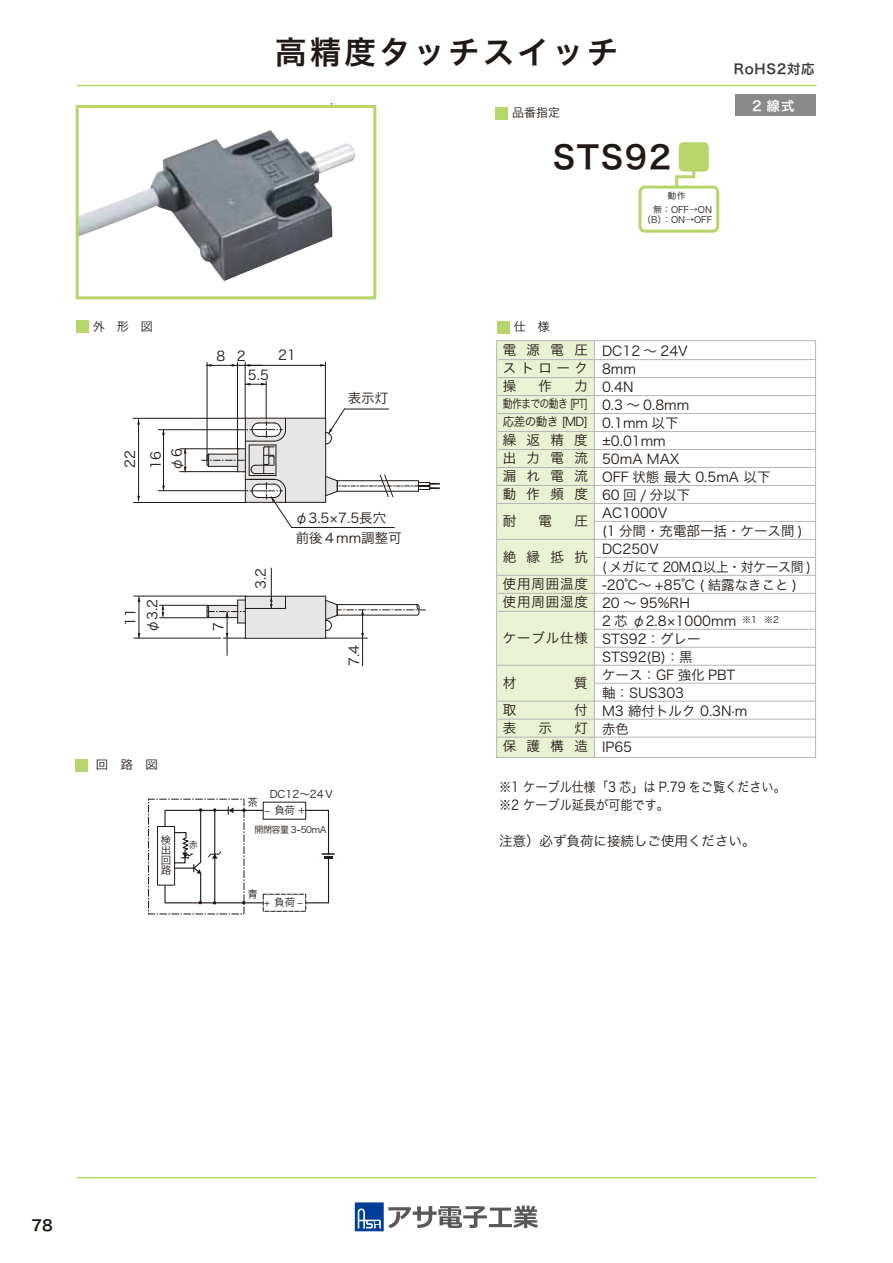
<style>
.page{position:relative;width:893px;height:1263px;background:#fff}
.page>*{position:absolute;margin:0;border:0;box-sizing:border-box;transform-origin:0 0}
.t1{font:31.5px "Hira Kaku Pro W6";letter-spacing:.1em;color:#221815}
.t2{font:15px "Hira Kaku Pro W6";color:#221815}
.t3{font:13.5px/18px "Hira Kaku Pro W3";color:#221815}
.t4{font:13.5px/18px "Hira Kaku Pro W3";color:#221815;scale:.9 1}
.t5{font:13.5px/18px "Hira Kaku Pro W3";letter-spacing:.06em;color:#221815}
.t6{font:13.5px "Hira Kaku Pro W6";letter-spacing:.05em;color:#3e3a39}
.t7{font:13.5px "Hira Kaku Pro W6";color:#fff}
.t8{font:12px/18px "Hira Kaku Pro W3";letter-spacing:-.075em;color:#221815;scale:.83 1}
.t9{font:12px "Hira Kaku Pro W3";letter-spacing:-.05em;color:#221815}
.t10{font:12px "Hira Kaku Pro W3";letter-spacing:-.05em;color:#221815;scale:1.04 1}
.t11{font:10.5px/9.9px "Hira Kaku Pro W3";color:#221815;text-align:justify}
.t12{font:9px/10.5px "Hira Kaku Pro W3";color:#221815;text-align:right}
.t13{font:9px "Hira Kaku Pro W3";letter-spacing:-.05em;color:#221815}
</style>
<div class="page">
<div style="left:77px;top:320px;width:12px;height:13px;background:#b6d56a"></div>
<div style="left:75px;top:759px;width:13px;height:12px;background:#b6d56a"></div>
<div style="left:497px;top:321px;width:13px;height:12px;background:#b6d56a"></div>
<div style="left:496px;top:107px;width:12px;height:13px;background:#b6d56a"></div>
<svg style="left:674px;top:167px;width:23px;height:19px"></svg>
<div style="left:638px;top:186px;width:81px;height:47px;border:3px solid #b6d56a;border-radius:5px"></div>
<div style="left:679px;top:142px;width:30px;height:30px;background:#b6d56a;border-radius:5px"></div>
<div style="left:497px;top:341px;width:97px;height:417px;background:#e9f2d2"></div>
<hr style="left:77px;top:85px;width:740px;height:1px;background:#b6d56a">
<hr style="left:77px;top:1177px;width:740px;height:1px;background:#b6d56a">
<hr style="left:498px;top:359px;width:318px;height:1px;background:#b5b6b6">
<hr style="left:497px;top:377px;width:319px;height:1px;background:#b5b6b6">
<hr style="left:498px;top:395px;width:318px;height:1px;background:#b5b6b6">
<hr style="left:498px;top:413px;width:318px;height:1px;background:#b5b6b6">
<hr style="left:498px;top:431px;width:318px;height:1px;background:#b5b6b6">
<hr style="left:498px;top:449px;width:318px;height:1px;background:#b5b6b6">
<hr style="left:497px;top:467px;width:319px;height:1px;background:#b5b6b6">
<hr style="left:497px;top:485px;width:319px;height:1px;background:#b5b6b6">
<hr style="left:497px;top:503px;width:319px;height:1px;background:#b5b6b6">
<hr style="left:594px;top:557px;width:222px;height:1px;background:#b5b6b6">
<hr style="left:497px;top:575px;width:319px;height:1px;background:#b5b6b6">
<hr style="left:498px;top:593px;width:318px;height:1px;background:#b5b6b6">
<hr style="left:498px;top:611px;width:318px;height:1px;background:#b5b6b6">
<hr style="left:594px;top:629px;width:222px;height:1px;background:#b5b6b6">
<hr style="left:594px;top:647px;width:222px;height:1px;background:#b5b6b6">
<hr style="left:497px;top:665px;width:319px;height:1px;background:#b5b6b6">
<hr style="left:594px;top:683px;width:222px;height:1px;background:#b5b6b6">
<hr style="left:497px;top:701px;width:319px;height:1px;background:#b5b6b6">
<hr style="left:498px;top:719px;width:318px;height:1px;background:#b5b6b6">
<hr style="left:497px;top:737px;width:319px;height:1px;background:#b5b6b6">
<hr style="left:594px;top:521px;width:222px;height:1px;background:#b5b6b6">
<hr style="left:497px;top:539px;width:319px;height:1px;background:#b5b6b6">
<div style="left:496px;top:340px;width:320px;height:418px;border:1px solid #b5b6b6"></div>
<hr style="left:594px;top:341px;width:1px;height:417px;background:#b5b6b6">
<div style="left:735px;top:95px;width:81px;height:21px;background:#898989"></div>
<svg style="left:355px;top:1202px;width:183px;height:29px"></svg>
<img style="left:80px;top:130px;width:276px;height:151px">
<hr style="left:206px;top:365px;width:31px;height:1px;background:#221815">
<hr style="left:237px;top:362px;width:1px;height:87px;background:#221815">
<hr style="left:207px;top:362px;width:1px;height:97px;background:#221815">
<hr style="left:245px;top:362px;width:1px;height:56px;background:#221815">
<svg style="left:232px;top:364px;width:30px;height:3px"></svg>
<hr style="left:245px;top:365px;width:80px;height:1px;background:#221815">
<hr style="left:325px;top:362px;width:1px;height:56px;background:#221815">
<hr style="left:266px;top:381px;width:1px;height:38px;background:#221815">
<svg style="left:245px;top:383px;width:21px;height:3px"></svg>
<hr style="left:180px;top:448px;width:59px;height:1px;background:#221815">
<hr style="left:180px;top:471px;width:58px;height:1px;background:#221815">
<svg style="left:184px;top:448px;width:3px;height:24px"></svg>
<hr style="left:163px;top:430px;width:1px;height:61px;background:#221815">
<hr style="left:158px;top:429px;width:90px;height:1px;background:#221815">
<hr style="left:158px;top:490px;width:90px;height:1px;background:#221815">
<hr style="left:139px;top:597px;width:1px;height:41px;background:#221815">
<hr style="left:134px;top:596px;width:112px;height:1px;background:#221815">
<hr style="left:134px;top:638px;width:86px;height:1px;background:#221815">
<hr style="left:159px;top:605px;width:49px;height:1px;background:#221815">
<hr style="left:160px;top:617px;width:48px;height:1px;background:#221815">
<svg style="left:162px;top:605px;width:2px;height:11px"></svg>
<hr style="left:138px;top:419px;width:1px;height:82px;background:#221815">
<hr style="left:133px;top:418px;width:113px;height:1px;background:#221815">
<hr style="left:133px;top:502px;width:113px;height:1px;background:#221815">
<div style="left:76px;top:105px;width:300px;height:194px;border:3px solid #b6d56a"></div>
<svg style="left:148px;top:798px;width:187px;height:117px"></svg>
<svg style="left:206px;top:568px;width:220px;height:98px"></svg>
<svg style="left:201px;top:408px;width:239px;height:120px"></svg>
<h1 class="t1" style="left:275px;top:24px;width:345px">高精度タッチスイッチ</h1>
<p class="t9" style="left:512px;top:102px;width:49px">品番指定</p>
<h1 class="t1" style="left:553px;top:129px;width:120px">STS92</h1>
<p class="t12" style="left:642px;top:203px;width:72px">無：OFF→ON（B）：ON→OFF</p>
<p class="t12" style="left:667px;top:189px;width:20px">動作</p>
<p class="t6" style="left:734px;top:57px;width:82px">RoHS2対応</p>
<p class="t7" style="left:752px;top:94px;width:44px">2 線式</p>
<p class="t9" style="left:93px;top:315px;width:61px">外　形　図</p>
<p class="t3" style="left:120px;top:468px;width:19px;rotate:-90deg">22</p>
<p class="t3" style="left:144px;top:471px;width:24px;line-height:21px;rotate:-90deg">16 φ6</p>
<p class="t3" style="left:120px;top:626px;width:19px;rotate:-90deg">11</p>
<p class="t3" style="left:142px;top:633px;width:36px;rotate:-90deg">φ3.2</p>
<p class="t3" style="left:214px;top:346px;width:35px">８２</p>
<p class="t3" style="left:278px;top:345px;width:19px">21</p>
<p class="t3" style="left:248px;top:365px;width:22px">5.5</p>
<p class="t3" style="left:348px;top:388px;width:42px">表示灯</p>
<p class="t3" style="left:295px;top:508px;width:93px">φ3.5×7.5長穴</p>
<p class="t3" style="left:209px;top:631px;width:10px;rotate:-90deg">7</p>
<p class="t3" style="left:251px;top:589px;width:22px;rotate:-90deg">3.2</p>
<p class="t3" style="left:296px;top:528px;width:108px">前後４mm調整可</p>
<p class="t3" style="left:344px;top:666px;width:23px;rotate:-90deg">7.4</p>
<p class="t10" style="left:96px;top:754px;width:61px">回　路　図</p>
<p class="t11" style="left:161px;top:834px;width:12px">検出回路</p>
<p class="t12" style="left:189px;top:839px;width:10px">赤</p>
<p class="t11" style="left:270px;top:788px;width:66px">DC12～24Ｖ</p>
<p class="t12" style="left:264px;top:804px;width:43px">- 　　＋</p>
<p class="t11" style="left:248px;top:796px;width:12px">茶</p>
<p class="t11" style="left:274px;top:804px;width:22px">負荷</p>
<p class="t13" style="left:254px;top:822px;width:73px">開閉容量 3~50mA</p>
<p class="t11" style="left:248px;top:888px;width:12px">青</p>
<p class="t11" style="left:274px;top:896px;width:22px">負荷</p>
<p class="t12" style="left:264px;top:897px;width:7px">+</p>
<p class="t12" style="left:297px;top:897px;width:7px">-</p>
<p class="t9" style="left:514px;top:316px;width:37px">仕　様</p>
<p class="t3" style="left:503px;top:340px;width:87px;text-align:justify">電源電圧ストローク操</p>
<p class="t3" style="left:539px;top:376px;width:15px">作</p>
<p class="t3" style="left:574px;top:376px;width:15px">力</p>
<p class="t8" style="left:503px;top:393px;width:104px">動作までの動き [PT]応差の動き [MD]</p>
<p class="t3" style="left:503px;top:430px;width:87px;text-align:justify">繰返精度出力電流漏れ電流動作頻度</p>
<p class="t3" style="left:503px;top:511px;width:15px">耐</p>
<p class="t3" style="left:539px;top:511px;width:15px">電</p>
<p class="t3" style="left:574px;top:511px;width:15px">圧</p>
<p class="t3" style="left:503px;top:547px;width:87px">絶縁抵抗</p>
<p class="t5" style="left:503px;top:574px;width:87px">使用周囲温度使用周囲湿度</p>
<p class="t3" style="left:503px;top:628px;width:87px">ケーブル仕様</p>
<p class="t3" style="left:503px;top:673px;width:15px">材</p>
<p class="t3" style="left:574px;top:673px;width:15px">質</p>
<p class="t3" style="left:503px;top:700px;width:15px">取</p>
<p class="t3" style="left:574px;top:700px;width:15px">付</p>
<p class="t3" style="left:503px;top:718px;width:15px">表</p>
<p class="t3" style="left:539px;top:718px;width:15px">示</p>
<p class="t3" style="left:503px;top:718px;width:87px;text-align:right">灯<br>保護構造</p>
<p class="t3" style="left:602px;top:341px;width:210px">DC12 ～ 24V<br>8mm<br>0.4N<br>0.3 ～ 0.8mm<br>0.1mm 以下<br>±0.01mm<br>50mA MAX<br>OFF 状態 最大 0.5mA 以下<br>60 回 / 分以下<br>AC1000V<br>(1 分間・充電部一括・ケース間 )<br>DC250V<br>( メガにて 20MΩ以上・対ケース間 ) -20℃～ +85℃ ( 結露なきこと )<br>20 ～ 95%RH<br>2 芯 φ2.8×1000mm<br>STS92：グレー<br>STS92(B)：黒<br>ケース：GF 強化 PBT<br>軸：SUS303<br>M3 締付トルク 0.3N·m<br>赤色<br>IP65</p>
<p class="t12" style="left:742px;top:613px;width:38px">※1 ※2</p>
<p class="t4" style="left:499px;top:776px;width:320px">※1 ケーブル仕様「3 芯」は P.79 をご覧ください。※2 ケーブル延長が可能です。</p>
<p class="t3" style="left:499px;top:830px;width:258px">注意）必ず負荷に接続しご使用ください。</p>
<p class="t2" style="left:32px;top:1211px;width:23px">78</p>
</div>
